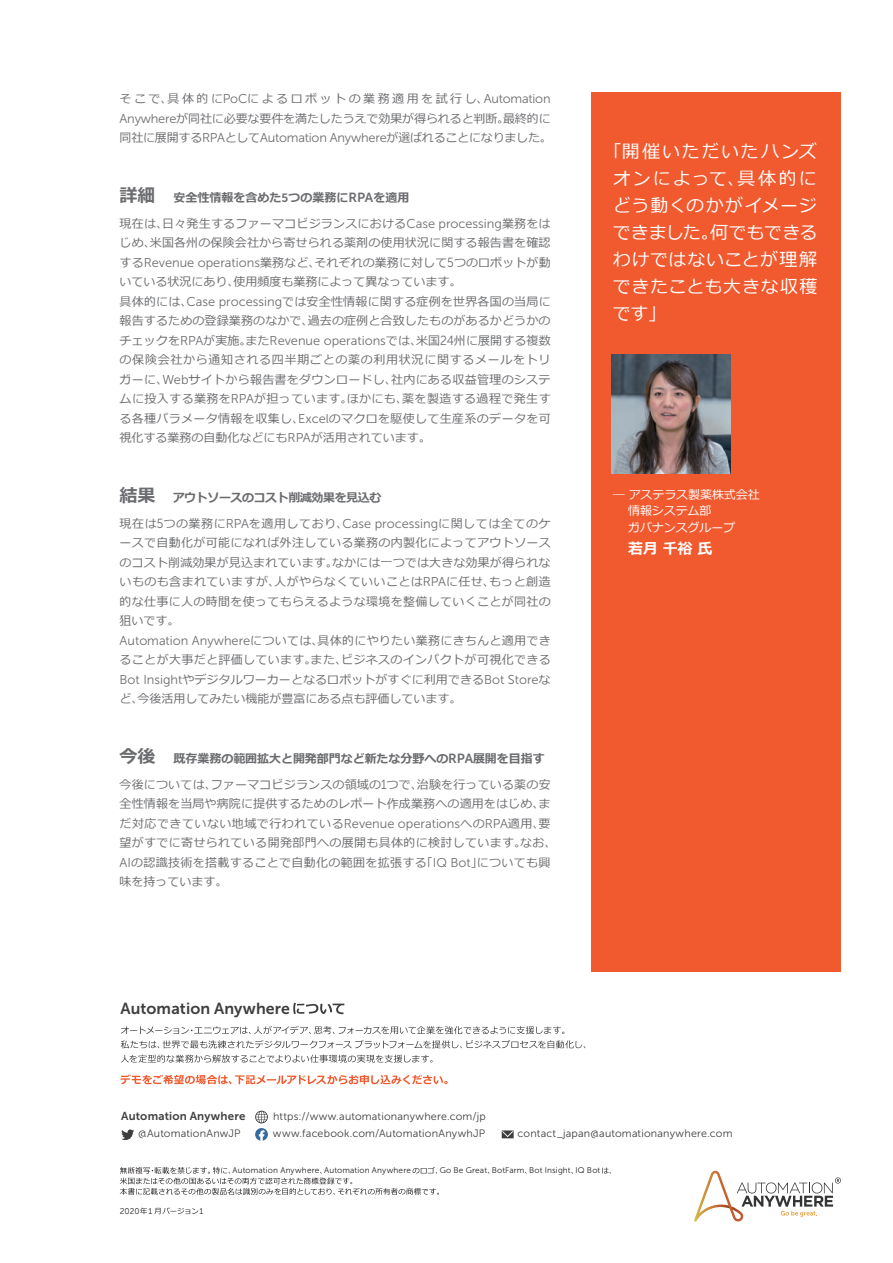
<style>
.page{position:relative;width:893px;height:1263px;background:#fff}
.page>*{position:absolute;margin:0;border:0;box-sizing:border-box;transform-origin:0 0}
.t1{font:18px/27px "Meiryo";letter-spacing:.025em;color:#fff;text-align:justify}
.t2{font:15.9px "Museo Sans 700";letter-spacing:.005em;color:#3e3e3f}
.t3{font:700 15px "Meiryo";color:#fff}
.t4{font:12px/19.5px "Meiryo";letter-spacing:.02em;color:#6c6d70}
.t5{font:12px/25.5px "Meiryo";letter-spacing:.045em;color:#6c6d70}
.t6{font:12px/16.5px "Meiryo";letter-spacing:-.01em;color:#fff}
.t7{font:11.55px "Museo Sans 700";letter-spacing:.015em;color:#3e3e3f}
.t8{font:10.8px "Museo Sans 300";letter-spacing:.02em;color:#3e3e3f}
.t9{font:8.25px "Museo Sans 300";letter-spacing:.02em;color:#231f20}
.s1{font-family:"Museo Sans 300";font-size:12.75px}
.s2{font-weight:700;font-size:18px}
.s3{font-weight:700}
.s4{font-family:"Museo Sans 700"}
.s5{font-family:"Museo Sans 700";font-size:13.2px}
.s6{font-family:"Museo Sans 300";font-size:13.2px}
</style>
<div class="page">
<svg style="left:602px;top:1167px;width:9px;height:7px"></svg>
<svg style="left:120px;top:1167px;width:319px;height:28px"></svg>
<svg style="left:140px;top:1207px;width:7px;height:7px"></svg>
<svg style="left:154px;top:1207px;width:44px;height:7px"></svg>
<svg style="left:694px;top:1171px;width:147px;height:50px"></svg>
<svg style="left:121px;top:1026px;width:443px;height:8px"></svg>
<svg style="left:121px;top:1040px;width:464px;height:8px"></svg>
<svg style="left:121px;top:1054px;width:312px;height:9px"></svg>
<svg style="left:121px;top:1074px;width:327px;height:10px"></svg>
<svg style="left:293px;top:1003px;width:51px;height:11px"></svg>
<svg style="left:121px;top:1129px;width:13px;height:11px"></svg>
<svg style="left:502px;top:1130px;width:12px;height:8px"></svg>
<svg style="left:255px;top:1111px;width:13px;height:30px"></svg>
<div style="left:591px;top:93px;width:250px;height:879px;background:#f1592e"></div>
<img style="left:611px;top:354px;width:119px;height:119px">
<p class="t4" style="left:120px;top:90px;width:434px;text-align:justify">そこで、具体的に<span class="s1">PoC</span>によるロボットの業務適用を試行し、<span class="s1">Automation Anywhere</span>が同社に必要な要件を満たしたうえで効果が得られると判断。最終的に同社に展開する<span class="s1">RPA</span>として<span class="s1">Automation Anywhere</span>が選ばれることになりました。</p>
<p class="t4" style="left:120px;top:186px;width:432px;line-height:25.5px"><span class="s2">詳細</span> <span class="s3">安全性情報を含めた</span><span class="s4">5</span><span class="s3">つの業務に</span><span class="s5">RPA</span><span class="s3">を適用<br></span>現在は、日々発生するファーマコビジランスにおける<span class="s1">Case processing</span>業務をは</p>
<p class="t4" style="left:120px;top:234px;width:433px">じめ、米国各州の保険会社から寄せられる薬剤の使用状況に関する報告書を確認する<span class="s1">Revenue operations</span>業務など、それぞれの業務に対して<span class="s6">5</span>つのロボットが動いている状況にあり、使用頻度も業務によって異なっています。<br>具体的には、<span class="s1">Case processing</span>では安全性情報に関する症例を世界各国の当局に報告するための登録業務のなかで、過去の症例と合致したものがあるかどうかのチェックを<span class="s1">RPA</span>が実施。また<span class="s1">Revenue operations</span>では、米国<span class="s6">24</span>州に展開する複数の保険会社から通知される四半期ごとの薬の利用状況に関するメールをトリガーに、<span class="s1">Web</span>サイトから報告書をダウンロードし、社内にある収益管理のシステムに投入する業務を<span class="s1">RPA</span>が担っています。ほかにも、薬を製造する過程で発生する各種パラメータ情報を収集し、<span class="s1">Excel</span>のマクロを駆使して生産系のデータを可視化する業務の自動化などにも<span class="s1">RPA</span>が活用されています。</p>
<p class="t5" style="left:120px;top:486px;width:432px"><span class="s2">結果</span> <span class="s3">アウトソースのコスト削減効果を見込む<br></span>現在は<span class="s6">5</span>つの業務に<span class="s1">RPA</span>を適用しており、<span class="s1">Case processing</span>に関しては全てのケ</p>
<p class="t4" style="left:120px;top:534px;width:433px">ースで自動化が可能になれば外注している業務の内製化によってアウトソースのコスト削減効果が見込まれています。なかには一つでは大きな効果が得られないものも含まれていますが、人がやらなくていいことは<span class="s1">RPA</span>に任せ、もっと創造的な仕事に人の時間を使ってもらえるような環境を整備していくことが同社の狙いです。<br><span class="s1">Automation Anywhere</span>については、具体的にやりたい業務にきちんと適用できることが大事だと評価しています。また、ビジネスのインパクトが可視化できる<span class="s1">Bot Insight</span>やデジタルワーカーとなるロボットがすぐに利用できる<span class="s1">Bot Store</span>など、今後活用してみたい機能が豊富にある点も評価しています。</p>
<p class="t4" style="left:120px;top:747px;width:433px;line-height:25.5px"><span class="s2">今後　</span><span class="s3">既存業務の範囲拡大と開発部門など新たな分野への</span><span class="s5">RPA</span><span class="s3">展開を目指す</span>今後については、ファーマコビジランスの領域の<span class="s6">1</span>つで、治験を行っている薬の安</p>
<p class="t4" style="left:120px;top:795px;width:438px">全性情報を当局や病院に提供するためのレポート作成業務への適用をはじめ、まだ対応できていない地域で行われている<span class="s1">Revenue operations</span>への<span class="s1">RPA</span>適用、要望がすでに寄せられている開発部門への展開も具体的に検討しています。なお、<span class="s1">AI</span>の認識技術を搭載することで自動化の範囲を拡張する「<span class="s1">IQ Bot</span>」についても興味を持っています。</p>
<h2 class="t2" style="left:121px;top:999px;width:171px">Automation Anywhere</h2>
<h1 class="t1" style="left:613px;top:139px;width:206px;text-indent:-9px">「開催いただいたハンズオンによって、具体的にどう動くのかがイメージできました。何でもできるわけではないことが理解できたことも大きな収穫です」</h1>
<p class="t6" style="left:628px;top:487px;width:133px;text-indent:-15px">― アステラス製薬株式会社情報システム部<br>ガバナンスグループ</p>
<p class="t3" style="left:628px;top:538px;width:86px">若月 千裕 氏</p>
<p class="t7" style="left:121px;top:1110px;width:126px">Automation Anywhere</p>
<p class="t8" style="left:273px;top:1110px;width:214px">https://www.automationanywhere.com/jp</p>
<p class="t8" style="left:138px;top:1128px;width:104px">@AutomationAnwJP</p>
<p class="t8" style="left:273px;top:1128px;width:214px">www.facebook.com/AutomationAnywhJP</p>
<p class="t8" style="left:518px;top:1128px;width:216px">contact_japan@automationanywhere.com</p>
<p class="t9" style="left:120px;top:1207px;width:34px">2020 1</p>
<p class="t9" style="left:200px;top:1207px;width:5px">1</p>
<p class="t9" style="left:233px;top:1166px;width:180px">Automation Anywhere Automation Anywhere</p>
<p class="t9" style="left:440px;top:1166px;width:162px">Go Be Great BotFarm Bot Insight IQ Bot</p>
</div>
